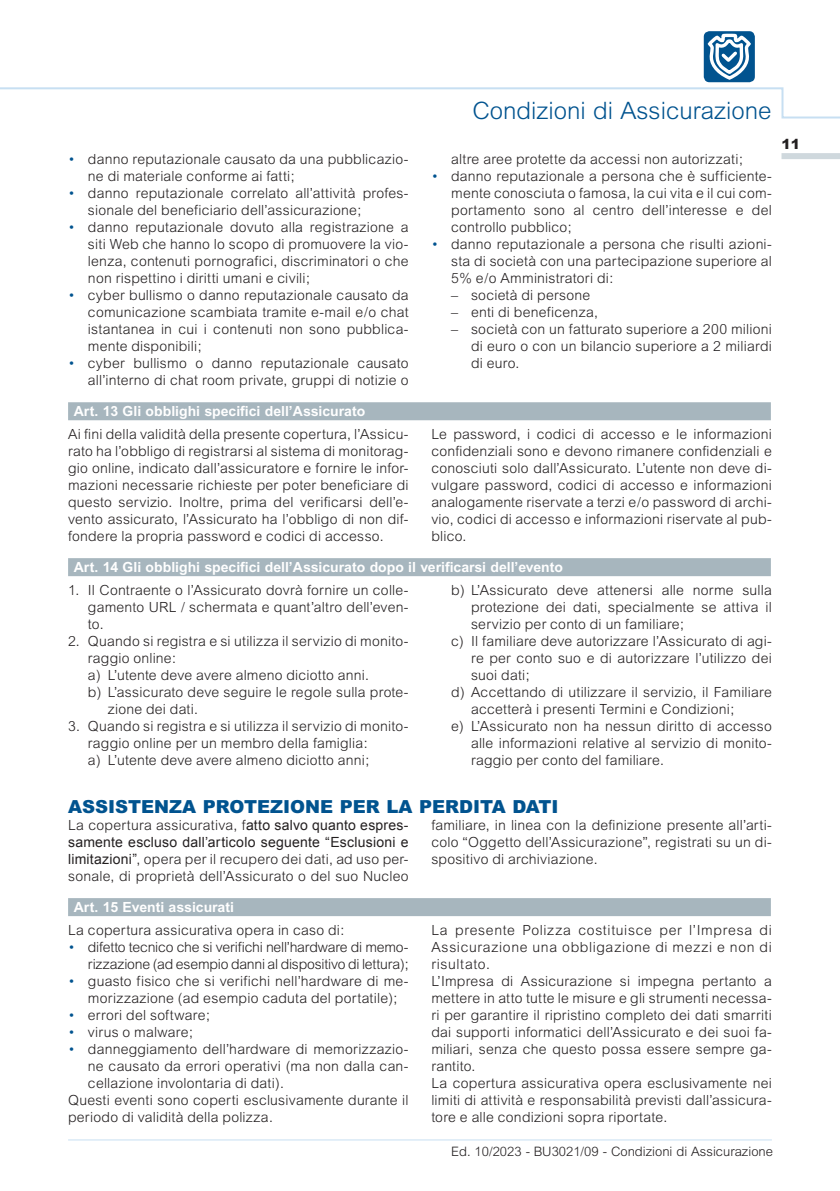
<style>
.page{position:relative;width:840px;height:1191px;background:#fff}
.page>*{position:absolute;margin:0;border:0;box-sizing:border-box;transform-origin:0 0}
.t1{font:300 24px "Arial";color:#01538f}
._08_SOTTOTITOLO_BLU{font:900 18px "Arial";color:#01538f}
._01_TXT{font:300 14px/17px "Arial";letter-spacing:.015em;color:#231f20;text-align:justify}
._05_TXT_RIENTRO{font:300 14px/17px "Arial";letter-spacing:.015em;color:#231f20;text-align:justify}
._10_TXT_DOPPIO_RIENT{font:300 14px/17px "Arial";letter-spacing:.015em;color:#231f20;text-align:justify}
._04_TITOLO_BOX_GRIGI{font:700 14px "Arial";color:#fff}
._05_TXT_RIENTRO-2{font:300 14px/17px "Arial";letter-spacing:-.015em;color:#231f20;text-align:right}
.t2{font:900 14px "Arial";color:#231f20}
.t3{font:300 13px "Arial";color:#231f20}
.s1{color:#01538f}
.s2{font-weight:400}
</style>
<div class="page">
<div style="left:781px;top:153px;width:58px;height:6px;background:#cfd8dd"></div>
<hr style="left:68px;top:1139px;width:703px;height:1px;background:#c7dff2">
<svg style="left:0;top:31px;width:839px;height:88px"></svg>
<div style="left:68px;top:402px;width:702px;height:18px;background:#a7b6be"></div>
<div style="left:68px;top:558px;width:702px;height:18px;background:#a7b6be"></div>
<div style="left:68px;top:898px;width:702px;height:18px;background:#a7b6be"></div>
<div style="left:703px;top:31px;width:51px;height:51px;background:#01538f;border-radius:6px"></div>
<svg style="left:706px;top:31px;width:45px;height:51px"></svg>
<p class="_05_TXT_RIENTRO" style="left:88px;top:151px;width:322px;text-indent:-20px"><span class="s1">•</span> danno reputazionale causato da una pubblicazio&shy;ne di materiale conforme ai fatti;</p>
<p class="_05_TXT_RIENTRO" style="left:88px;top:185px;width:322px;text-indent:-20px"><span class="s1">•</span> danno reputazionale correlato all’attività profes&shy;sionale del beneficiario dell’assicurazione;</p>
<p class="_05_TXT_RIENTRO" style="left:88px;top:219px;width:322px;text-indent:-20px"><span class="s1">•</span> danno reputazionale dovuto alla registrazione a siti Web che hanno lo scopo di promuovere la vio&shy;lenza, contenuti pornografici, discriminatori o che non rispettino i diritti umani e civili;</p>
<p class="_05_TXT_RIENTRO" style="left:88px;top:287px;width:322px;text-indent:-20px"><span class="s1">•</span> cyber bullismo o danno reputazionale causato da comunicazione scambiata tramite e-mail e/o chat istantanea in cui i contenuti non sono pubblica&shy;mente disponibili;</p>
<p class="_05_TXT_RIENTRO" style="left:68px;top:355px;width:342px;text-align:right"><span class="s1">•</span> cyber bullismo o danno reputazionale causato all’interno di chat room private, gruppi di notizie o</p>
<h1 class="t1" style="left:472px;top:96px;width:300px">Condizioni di Assicurazione</h1>
<p class="_05_TXT_RIENTRO" style="left:451px;top:151px;width:293px">altre aree protette da accessi non autorizzati;</p>
<p class="_05_TXT_RIENTRO" style="left:451px;top:168px;width:322px;text-indent:-20px"><span class="s1">•</span> danno reputazionale a persona che è sufficiente&shy;mente conosciuta o famosa, la cui vita e il cui com&shy;portamento sono al centro dell’interesse e del controllo pubblico;</p>
<p class="_05_TXT_RIENTRO" style="left:451px;top:236px;width:322px;text-indent:-20px"><span class="s1">•</span> danno reputazionale a persona che risulti azioni&shy;sta di società con una partecipazione superiore al 5% e/o Amministratori di:</p>
<p class="_10_TXT_DOPPIO_RIENT" style="left:451px;top:287px;width:141px">– società di persone</p>
<p class="_10_TXT_DOPPIO_RIENT" style="left:451px;top:304px;width:148px">– enti di beneficenza,</p>
<p class="_10_TXT_DOPPIO_RIENT" style="left:471px;top:321px;width:302px;text-indent:-20px">– società con un fatturato superiore a 200 milioni di euro o con un bilancio superiore a 2 miliardi di euro.</p>
<p class="_04_TITOLO_BOX_GRIGI" style="left:74px;top:403px;width:293px">Art. 13 Gli obblighi specifici dell’Assicurato</p>
<p class="_01_TXT" style="left:68px;top:426px;width:342px">Ai fini della validità della presente copertura, l’Assicu&shy;rato ha l’obbligo di registrarsi al sistema di monitorag&shy;gio online, indicato dall’assicuratore e fornire le infor&shy;mazioni necessarie richieste per poter beneficiare di questo servizio. Inoltre, prima del verificarsi dell’e&shy;vento assicurato, l’Assicurato ha l’obbligo di non dif&shy;fondere la propria password e codici di accesso.</p>
<p class="_01_TXT" style="left:431px;top:426px;width:342px">Le password, i codici di accesso e le informazioni confidenziali sono e devono rimanere confidenziali e conosciuti solo dall’Assicurato. L’utente non deve di&shy;vulgare password, codici di accesso e informazioni analogamente riservate a terzi e/o password di archi&shy;vio, codici di accesso e informazioni riservate al pub&shy;blico.</p>
<p class="_04_TITOLO_BOX_GRIGI" style="left:74px;top:559px;width:490px">Art. 14 Gli obblighi specifici dell’Assicurato dopo il verificarsi dell’evento</p>
<p class="_05_TXT_RIENTRO" style="left:88px;top:581px;width:322px;text-indent:-20px">1. Il Contraente o l’Assicurato dovrà fornire un colle&shy;gamento URL / schermata e quant’altro dell’even&shy;to.</p>
<p class="_05_TXT_RIENTRO" style="left:88px;top:632px;width:322px;text-indent:-20px">2. Quando si registra e si utilizza il servizio di monito&shy;raggio online:</p>
<p class="_10_TXT_DOPPIO_RIENT" style="left:88px;top:666px;width:282px">a) L’utente deve avere almeno diciotto anni.</p>
<p class="_10_TXT_DOPPIO_RIENT" style="left:108px;top:683px;width:302px;text-indent:-20px">b) L’assicurato deve seguire le regole sulla prote&shy;zione dei dati.</p>
<p class="_05_TXT_RIENTRO" style="left:88px;top:717px;width:322px;text-indent:-20px">3. Quando si registra e si utilizza il servizio di monito&shy;raggio online per un membro della famiglia:</p>
<p class="_10_TXT_DOPPIO_RIENT" style="left:88px;top:751px;width:283px">a) L’utente deve avere almeno diciotto anni;</p>
<p class="_10_TXT_DOPPIO_RIENT" style="left:471px;top:581px;width:302px;text-indent:-20px">b) L’Assicurato deve attenersi alle norme sulla protezione dei dati, specialmente se attiva il servizio per conto di un familiare;</p>
<p class="_10_TXT_DOPPIO_RIENT" style="left:471px;top:632px;width:302px;text-indent:-20px">c) Il familiare deve autorizzare l’Assicurato di agi&shy;re per conto suo e di autorizzare l’utilizzo dei suoi dati;</p>
<p class="_10_TXT_DOPPIO_RIENT" style="left:471px;top:683px;width:302px;text-indent:-20px">d) Accettando di utilizzare il servizio, il Familiare accetterà i presenti Termini e Condizioni;</p>
<p class="_10_TXT_DOPPIO_RIENT" style="left:471px;top:717px;width:302px;text-indent:-20px">e) L’Assicurato non ha nessun diritto di accesso alle informazioni relative al servizio di monito&shy;raggio per conto del familiare.</p>
<p class="_08_SOTTOTITOLO_BLU" style="left:68px;top:795px;width:491px">ASSISTENZA PROTEZIONE PER LA PERDITA DATI</p>
<p class="_01_TXT" style="left:68px;top:816px;width:342px">La copertura assicurativa, f<span class="s2">atto salvo quanto espres&shy;samente escluso dall’articolo seguente “Esclusioni e limitazioni”</span>, opera per il recupero dei dati, ad uso per&shy;sonale, di proprietà dell’Assicurato o del suo Nucleo</p>
<p class="_01_TXT" style="left:431px;top:816px;width:342px">familiare, in linea con la definizione presente all’arti&shy;colo “Oggetto dell’Assicurazione”, registrati su un di&shy;spositivo di archiviazione.</p>
<p class="_04_TITOLO_BOX_GRIGI" style="left:74px;top:899px;width:162px">Art. 15 Eventi assicurati</p>
<p class="_01_TXT" style="left:68px;top:921px;width:277px">La copertura assicurativa opera in caso di:</p>
<p class="_05_TXT_RIENTRO-2" style="left:68px;top:938px;width:342px"><span class="s1">•</span> difetto tecnico che si verifichi nell’hardware di memo&shy;rizzazione (ad esempio danni al dispositivo di lettura);</p>
<p class="_05_TXT_RIENTRO" style="left:88px;top:972px;width:322px;text-indent:-20px"><span class="s1">•</span> guasto fisico che si verifichi nell’hardware di me&shy;morizzazione (ad esempio caduta del portatile);</p>
<p class="_05_TXT_RIENTRO" style="left:68px;top:1006px;width:143px"><span class="s1">•</span> errori del software;</p>
<p class="_05_TXT_RIENTRO" style="left:68px;top:1023px;width:126px"><span class="s1">•</span> virus o malware;</p>
<p class="_05_TXT_RIENTRO" style="left:88px;top:1040px;width:322px;text-indent:-20px"><span class="s1">•</span> danneggiamento dell’hardware di memorizzazio&shy;ne causato da errori operativi (ma non dalla can&shy;cellazione involontaria di dati).</p>
<p class="_01_TXT" style="left:68px;top:1091px;width:342px">Questi eventi sono coperti esclusivamente durante il periodo di validità della polizza.</p>
<p class="_01_TXT" style="left:431px;top:921px;width:342px">La presente Polizza costituisce per l’Impresa di Assicurazione una obbligazione di mezzi e non di risultato.</p>
<p class="_01_TXT" style="left:431px;top:972px;width:342px">L’Impresa di Assicurazione si impegna pertanto a mettere in atto tutte le misure e gli strumenti necessa&shy;ri per garantire il ripristino completo dei dati smarriti dai supporti informatici dell’Assicurato e dei suoi fa&shy;miliari, senza che questo possa essere sempre ga&shy;rantito.</p>
<p class="_01_TXT" style="left:431px;top:1074px;width:342px">La copertura assicurativa opera esclusivamente nei limiti di attività e responsabilità previsti dall’assicura&shy;tore e alle condizioni sopra riportate.</p>
<p class="t3" style="left:451px;top:1144px;width:323px">Ed. 10/2023 - BU3021/09 - Condizioni di Assicurazione</p>
<p class="t2" style="left:781px;top:135px;width:20px">11</p>
</div>
